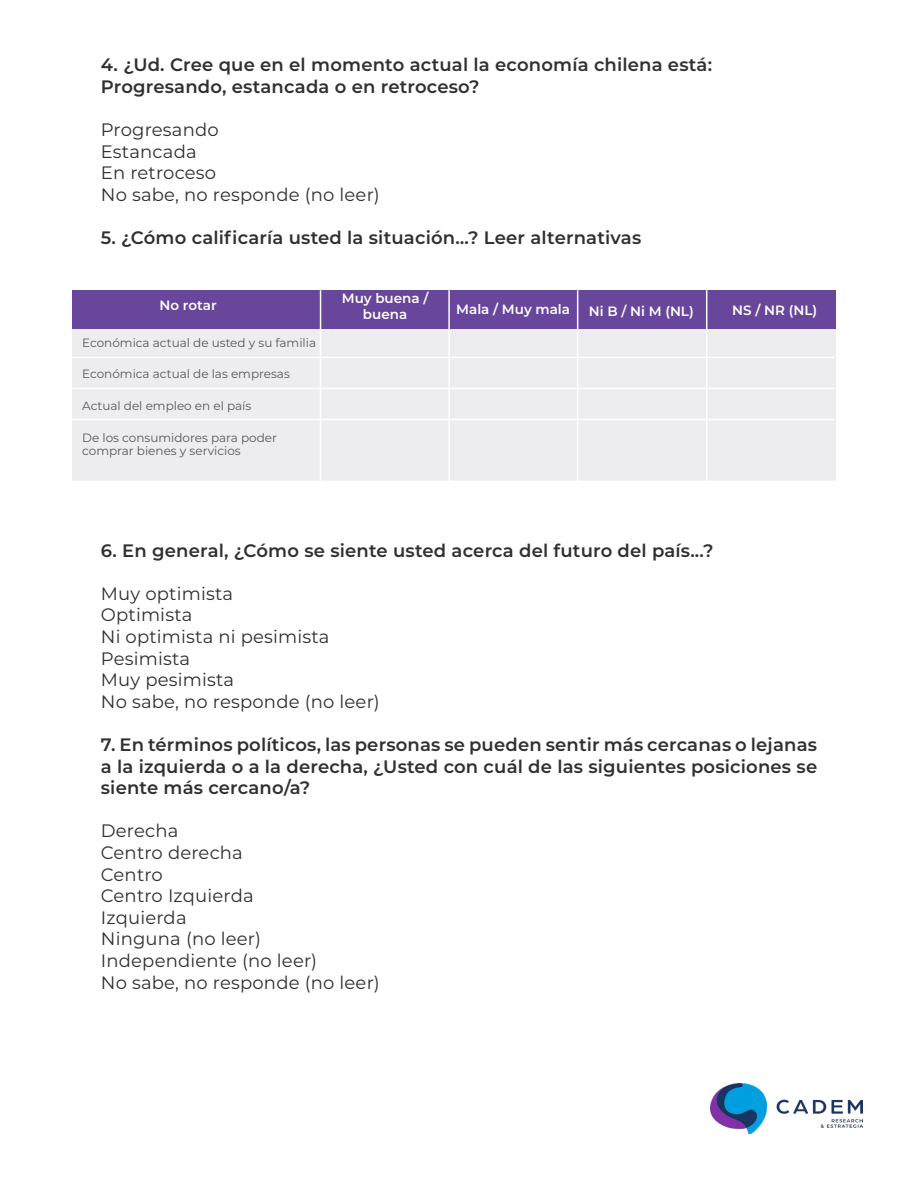
<style>
.page{position:relative;width:918px;height:1188px;background:#fff}
.page>*{position:absolute;margin:0;border:0;box-sizing:border-box;transform-origin:0 0}
.t1{font:600 18px/21.6px "Montserrat";letter-spacing:.01em;color:#312f30}
.t2{font:18px "Montserrat";letter-spacing:.01em;color:#312f30}
.t3{font:600 13.5px "Montserrat";color:#fff}
.t4{font:12px "Montserrat";color:#57585a}
</style>
<div class="page">
<div style="left:73px;top:327px;width:763px;height:155px;background:#ededf0"></div>
<hr style="left:72px;top:481px;width:764px;height:1px;background:#fff">
<hr style="left:72px;top:357px;width:763px;height:1px;background:#fff">
<hr style="left:72px;top:388px;width:763px;height:1px;background:#fff">
<hr style="left:72px;top:419px;width:763px;height:1px;background:#fff">
<div style="left:72px;top:290px;width:764px;height:38px;background:#68469b"></div>
<hr style="left:320px;top:290px;width:1px;height:192px;background:#fff">
<hr style="left:448px;top:290px;width:2px;height:192px;background:#fff">
<hr style="left:577px;top:290px;width:1px;height:192px;background:#fff">
<hr style="left:706px;top:290px;width:1px;height:192px;background:#fff">
<img style="left:710px;top:1083px;width:153px;height:51px">
<p class="t1" style="left:101px;top:53px;width:613px">4. ¿Ud. Cree que en el momento actual la economía chilena está:<br>Progresando, estancada o en retroceso?</p>
<p class="t2" style="left:101px;top:117px;width:119px">Progresando</p>
<p class="t2" style="left:101px;top:139px;width:97px">Estancada</p>
<p class="t2" style="left:101px;top:161px;width:117px">En retroceso</p>
<p class="t2" style="left:101px;top:182px;width:280px">No sabe, no responde (no leer)</p>
<p class="t1" style="left:101px;top:226px;width:542px">5. ¿Cómo calificaría usted la situación…? Leer alternativas</p>
<p class="t3" style="left:160px;top:296px;width:59px">No rotar</p>
<p class="t3" style="left:342px;top:289px;width:88px">Muy buena /</p>
<p class="t3" style="left:363px;top:305px;width:46px">buena</p>
<p class="t3" style="left:456px;top:299px;width:115px">Mala / Muy mala</p>
<p class="t3" style="left:589px;top:302px;width:106px">Ni B / Ni M (NL)</p>
<p class="t3" style="left:732px;top:301px;width:86px">NS / NR (NL)</p>
<p class="t4" style="left:82px;top:334px;width:235px">Económica actual de usted y su familia</p>
<p class="t4" style="left:82px;top:366px;width:209px">Económica actual de las empresas</p>
<p class="t4" style="left:82px;top:397px;width:171px">Actual del empleo en el país</p>
<p class="t4" style="left:82px;top:429px;width:196px">De los consumidores para poder</p>
<p class="t4" style="left:82px;top:443px;width:160px">comprar bienes y servicios</p>
<p class="t1" style="left:101px;top:539px;width:614px">6. En general, ¿Cómo se siente usted acerca del futuro del país...?</p>
<p class="t2" style="left:101px;top:581px;width:134px">Muy optimista</p>
<p class="t2" style="left:101px;top:603px;width:93px">Optimista</p>
<p class="t2" style="left:101px;top:624px;width:230px">Ni optimista ni pesimista</p>
<p class="t2" style="left:101px;top:646px;width:91px">Pesimista</p>
<p class="t2" style="left:101px;top:667px;width:135px">Muy pesimista</p>
<p class="t2" style="left:101px;top:689px;width:280px">No sabe, no responde (no leer)</p>
<p class="t1" style="left:101px;top:733px;width:718px;text-align:justify">7. En términos políticos, las personas se pueden sentir más cercanas o lejanas a la izquierda o a la derecha, ¿Usted con cuál de las siguientes posiciones se siente más cercano/a?</p>
<p class="t2" style="left:101px;top:819px;width:79px">Derecha</p>
<p class="t2" style="left:101px;top:840px;width:143px">Centro derecha</p>
<p class="t2" style="left:101px;top:862px;width:64px">Centro</p>
<p class="t2" style="left:101px;top:883px;width:154px">Centro Izquierda</p>
<p class="t2" style="left:101px;top:905px;width:87px">Izquierda</p>
<p class="t2" style="left:101px;top:927px;width:162px">Ninguna (no leer)</p>
<p class="t2" style="left:101px;top:948px;width:218px">Independiente (no leer)</p>
<p class="t2" style="left:101px;top:970px;width:280px">No sabe, no responde (no leer)</p>
</div>
